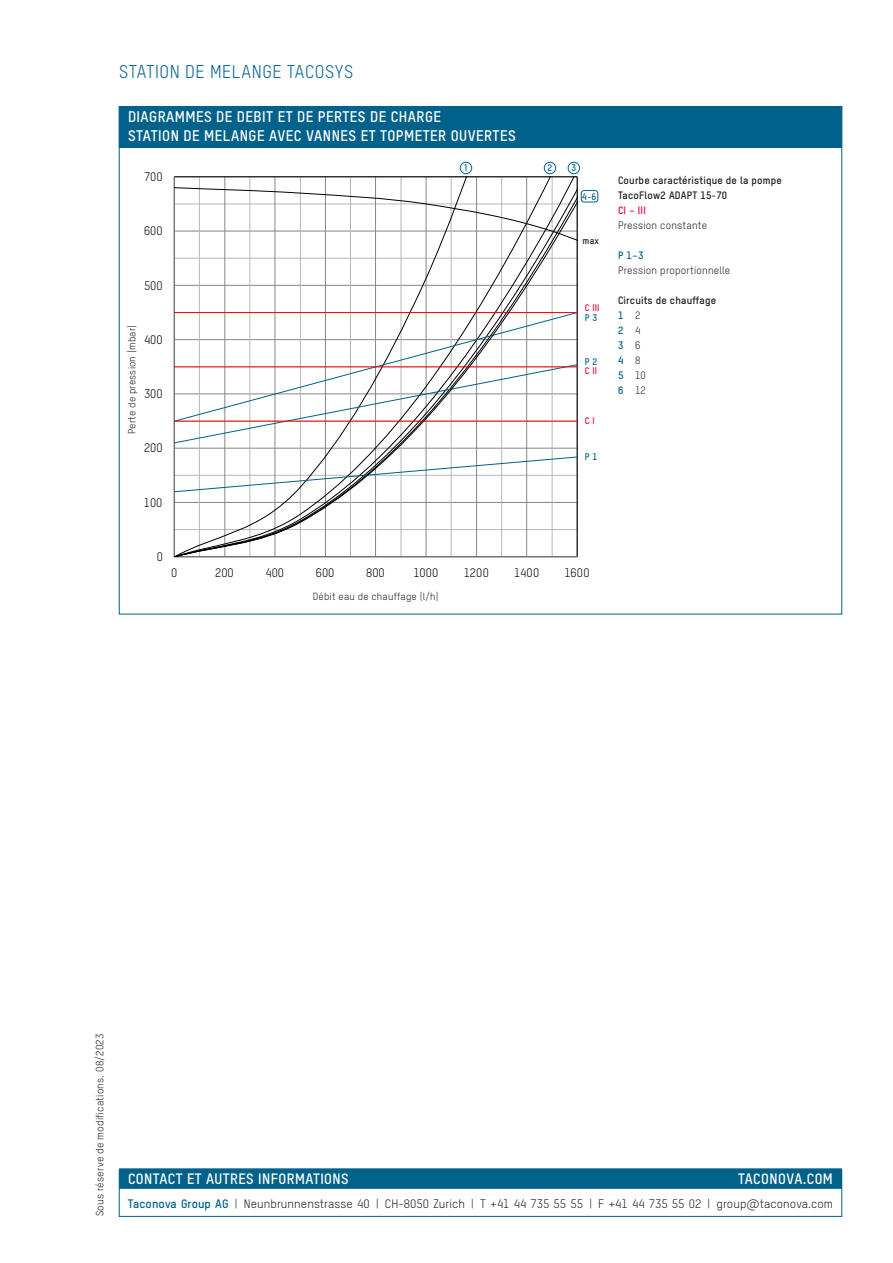
<style>
.page{position:relative;width:893px;height:1263px;background:#fff}
.page>*{position:absolute;margin:0;border:0;box-sizing:border-box;transform-origin:0 0}
.Produkttitel_Subline{font:18px "T Star Pro Regular";letter-spacing:.03em;color:#00628a}
.Box_Titel_zweizeilig{font:15px/19.5px "T Star Pro Bold";letter-spacing:.03em;color:#fff}
.Box_Titel{font:14.7px "T Star Pro Bold";letter-spacing:.03em;color:#fff}
.t1{font:12.15px "T Star Pro Regular";color:#000}
.Legende{font:12px "T Star Pro Regular";letter-spacing:.005em;color:#1d1d1b}
.Legende-2{font:10.5px/15px "T Star Pro Regular";letter-spacing:.02em;color:#1d1d1b}
.Legende-3{font:10.5px/15px "T Star Pro Bold";letter-spacing:.02em;color:#1d1d1b}
.t2{font:10.5px "T Star Pro Bold";color:#00628a}
.Legende-4{font:10.2px "T Star Pro Regular";letter-spacing:.02em;color:#1d1d1b}
.Schemalegende{font:9.3px "T Star Pro Bold";color:#00628a}
.Schemalegende-2{font:9.3px "T Star Pro Bold";color:#e40234}
.Schemalegende-3{font:9.3px "T Star Pro Bold";color:#1d1d1b}
.s1{font-family:"T Star Pro Bold";color:#e40234}
.s2{font-family:"T Star Pro Bold";color:#00628a}
.s3{font-family:"T Star Pro Regular";color:#1d1d1b}
</style>
<div class="page">
<hr style="left:577px;top:177px;width:1px;height:380px;background:#868686">
<svg style="left:174px;top:177px;width:403px;height:380px"></svg>
<div style="left:544px;top:162px;width:12px;height:12px;border:1px solid #00628a;border-radius:50%"></div>
<div style="left:568px;top:162px;width:12px;height:12px;border:1px solid #00628a;border-radius:50%"></div>
<div style="left:460px;top:162px;width:12px;height:12px;border:1px solid #00628a;border-radius:50%"></div>
<div style="left:581px;top:190px;width:17px;height:12px;border:1px solid #00628a;border-radius:3px"></div>
<div style="left:119px;top:1168px;width:723px;height:21px;background:#00628a"></div>
<div style="left:119px;top:1170px;width:723px;height:46px;border:1px solid #00628a"></div>
<div style="left:119px;top:106px;width:723px;height:42px;background:#00628a"></div>
<p class="Produkttitel_Subline" style="left:119px;top:59px;width:236px">STATION DE MELANGE TACOSYS</p>
<p class="Box_Titel_zweizeilig" style="left:128px;top:105px;width:389px">DIAGRAMMES DE DEBIT ET DE PERTES DE CHARGE<br>STATION DE MELANGE AVEC VANNES ET TOPMETER OUVERTES</p>
<p class="t1" style="left:144px;top:168px;width:20px">700</p>
<p class="t1" style="left:144px;top:222px;width:20px">600</p>
<p class="t1" style="left:144px;top:277px;width:20px">500</p>
<p class="Legende-4" style="left:125px;top:434px;width:111px;rotate:-90deg">Perte de pression (mbar)</p>
<p class="t1" style="left:144px;top:331px;width:20px">400</p>
<p class="t1" style="left:144px;top:385px;width:20px">300</p>
<p class="t1" style="left:144px;top:440px;width:20px">200</p>
<p class="t1" style="left:144px;top:494px;width:20px">100</p>
<p class="Schemalegende" style="left:464px;top:161px;width:5px">1</p>
<p class="Schemalegende" style="left:547px;top:161px;width:6px">2</p>
<p class="Schemalegende" style="left:571px;top:161px;width:6px">3</p>
<p class="Schemalegende" style="left:582px;top:189px;width:16px">4-6</p>
<p class="Schemalegende-3" style="left:583px;top:234px;width:18px">max</p>
<p class="Schemalegende-2" style="left:585px;top:301px;width:16px">C III</p>
<p class="Schemalegende" style="left:585px;top:311px;width:14px">P 3</p>
<p class="Schemalegende" style="left:585px;top:354px;width:14px">P 2</p>
<p class="Schemalegende-2" style="left:585px;top:364px;width:14px">C II</p>
<p class="Schemalegende-2" style="left:585px;top:414px;width:11px">C I</p>
<p class="Schemalegende" style="left:585px;top:450px;width:14px">P 1</p>
<p class="t1" style="left:157px;top:548px;width:8px">0</p>
<p class="t1" style="left:171px;top:564px;width:8px">0</p>
<p class="t1" style="left:215px;top:564px;width:20px">200</p>
<p class="t1" style="left:266px;top:564px;width:20px">400</p>
<p class="t1" style="left:316px;top:564px;width:20px">600</p>
<p class="t1" style="left:366px;top:564px;width:20px">800</p>
<p class="t1" style="left:413px;top:564px;width:27px">1000</p>
<p class="t1" style="left:464px;top:564px;width:27px">1200</p>
<p class="t1" style="left:514px;top:564px;width:27px">1400</p>
<p class="t1" style="left:564px;top:564px;width:27px">1600</p>
<p class="Legende-4" style="left:313px;top:589px;width:127px">Débit eau de chauffage (l/h)</p>
<p class="Legende-3" style="left:618px;top:172px;width:165px">Courbe caractéristique de la pompe<br>TacoFlow2 ADAPT 15-70</p>
<p class="Legende-2" style="left:618px;top:202px;width:91px"><span class="s1">CI – III<br></span>Pression constante</p>
<p class="Legende-2" style="left:618px;top:247px;width:114px"><span class="s2">P 1–3<br></span>Pression proportionnelle</p>
<p class="Legende-3" style="left:618px;top:292px;width:100px">Circuits de chauffage</p>
<p class="t2" style="left:618px;top:307px;width:24px">1 <span class="s3">2</span></p>
<p class="t2" style="left:618px;top:322px;width:24px">2 <span class="s3">4</span></p>
<p class="t2" style="left:618px;top:337px;width:24px">3 <span class="s3">6</span></p>
<p class="t2" style="left:618px;top:352px;width:24px">4 <span class="s3">8</span></p>
<p class="Legende-2" style="left:618px;top:367px;width:29px"><span class="s2">5</span> 10</p>
<p class="Legende-2" style="left:618px;top:382px;width:29px"><span class="s2">6</span> 12</p>
<p class="Legende-2" style="left:92px;top:1216px;width:184px;rotate:-90deg">Sous réserve de modifications. 08/2023</p>
<p class="Box_Titel" style="left:128px;top:1168px;width:222px">CONTACT ET AUTRES INFORMATIONS</p>
<p class="Box_Titel" style="left:738px;top:1168px;width:96px">TACONOVA.COM</p>
<p class="Legende" style="left:128px;top:1195px;width:707px"><span class="s2">Taconova Group AG</span> | Neunbrunnenstrasse 40 | CH-8050 Zurich | T +41 44 735 55 55 | F +41 44 735 55 02 | group@taconova.com</p>
</div>
